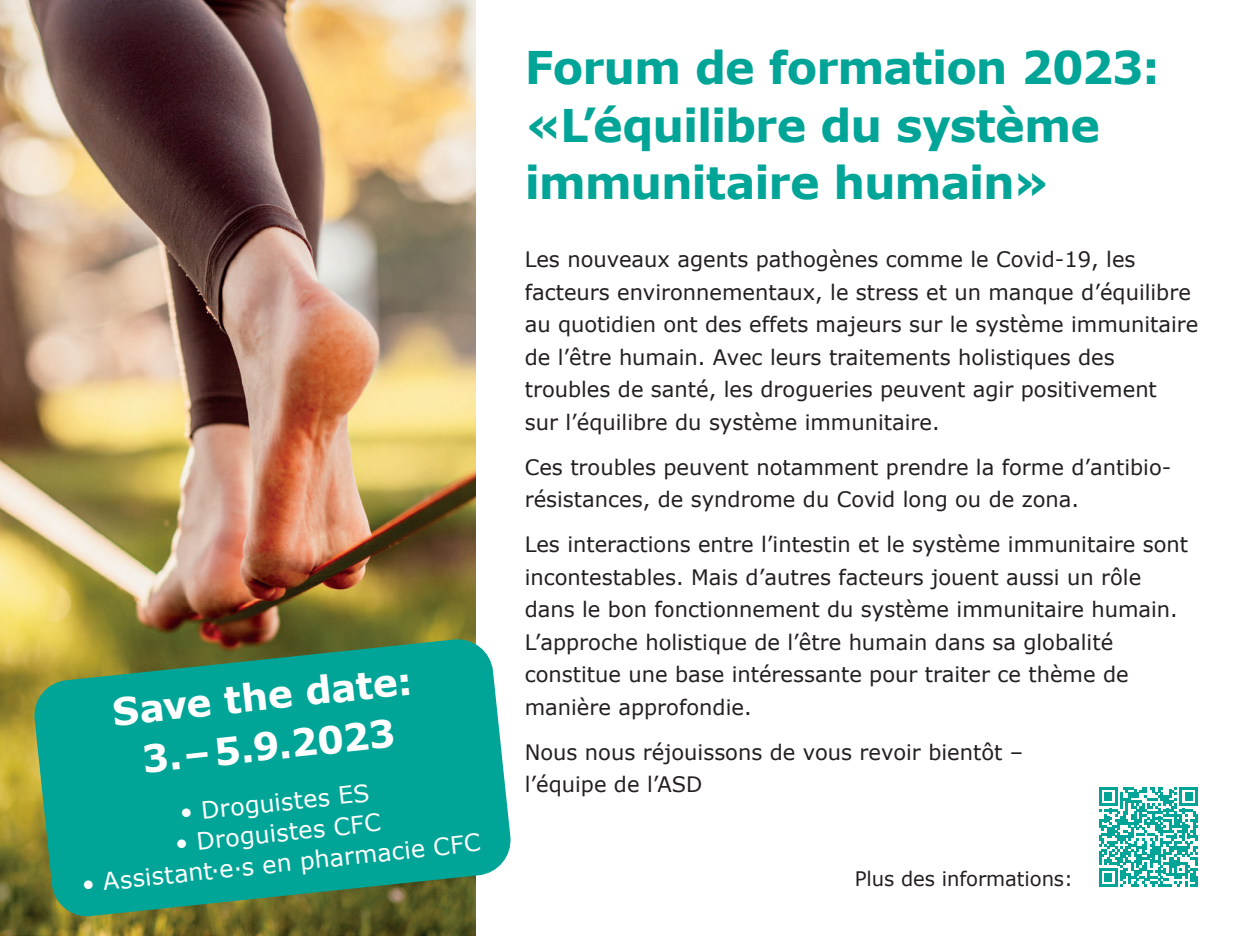
<style>
.page{position:relative;width:1248px;height:936px;background:#fff}
.page>*{position:absolute;margin:0;border:0;box-sizing:border-box;transform-origin:0 0}
.t1{font:700 45px/57.5px "Verdana";letter-spacing:-.025em;color:#00a597}
.t2{font:700 37.5px/50.5px "Verdana";color:#fff;text-align:center}
.t3{font:23.75px "Verdana";color:#fff}
.t4{font:21.25px/32.5px "Verdana";color:#231f20}
.t5{font:20px "Verdana";letter-spacing:-.005em;color:#231f20}
</style>
<div class="page">
<img style="left:0;top:0;width:475px;height:935px">
<svg style="left:33px;top:637px;width:478px;height:281px;background:#1b9f88"></svg>
<svg style="left:1099px;top:787px;width:99px;height:99px"></svg>
<h2 class="t2" style="left:110px;top:687px;width:302px;rotate:-6deg">Save the date:<br>3.– 5.9.2023</h2>
<p class="t3" style="left:178px;top:796px;width:192px;rotate:-6deg">• Droguistes ES</p>
<p class="t3" style="left:173px;top:827px;width:208px;rotate:-6deg">• Droguistes CFC</p>
<p class="t3" style="left:80px;top:867px;width:402px;rotate:-6deg">• Assistant·e·s en pharmacie CFC</p>
<h1 class="t1" style="left:524px;top:39px;width:636px">Forum de formation 2023: «L’équilibre du système immunitaire humain»</h1>
<p class="t4" style="left:524px;top:243px;width:675px">Les nouveaux agents pathogènes comme le Covid-19, les facteurs environnementaux, le stress et un manque d’équilibre au quotidien ont des effets majeurs sur le système immunitaire de l’être humain. Avec leurs traitements holistiques des troubles de santé, les drogueries peuvent agir positivement<br>sur l’équilibre du système immunitaire.</p>
<p class="t4" style="left:524px;top:450px;width:645px">Ces troubles peuvent notamment prendre la forme d’antibio&shy;résistances, de syndrome du Covid long ou de zona.</p>
<p class="t4" style="left:524px;top:528px;width:664px">Les interactions entre l’intestin et le système immunitaire sont incontestables. Mais d’autres facteurs jouent aussi un rôle dans le bon fonctionnement du système immunitaire humain.<br>L’approche holistique de l’être humain dans sa globalité constitue une base intéressante pour traiter ce thème de manière approfondie.</p>
<p class="t4" style="left:524px;top:735px;width:500px">Nous nous réjouissons de vous revoir bientôt – l’équipe de l’ASD</p>
<p class="t5" style="left:854px;top:865px;width:219px">Plus des informations:</p>
</div>
